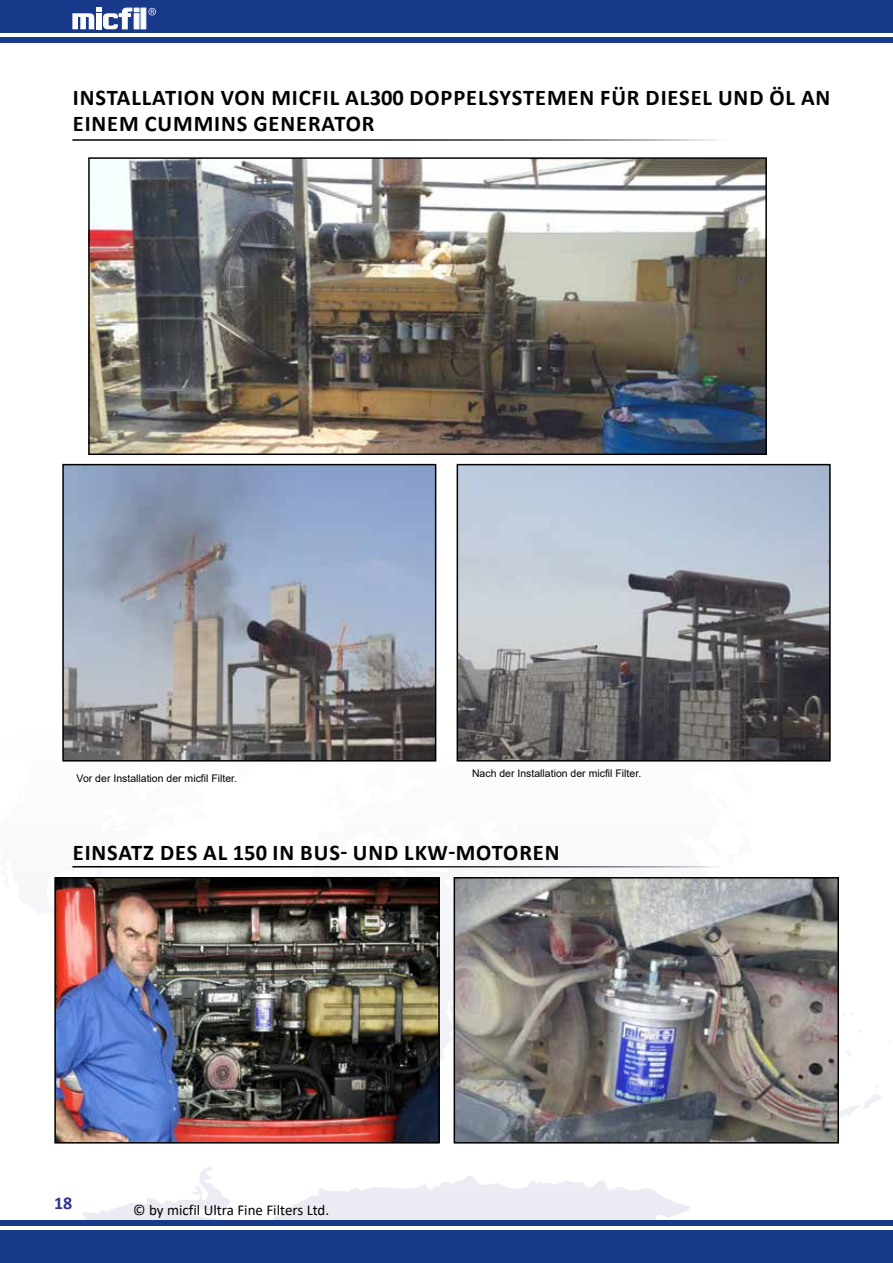
<style>
.page{position:relative;width:893px;height:1263px;background:#fff}
.page>*{position:absolute;margin:0;border:0;box-sizing:border-box;transform-origin:0 0}
.t1{font:700 22.5px/25.5px "Calibri";letter-spacing:.04em;color:#000}
.t2{font:700 18px "Calibri";color:#2d338d}
.t3{font:15px "Calibri";color:#000}
.t4{font:10.5px "Arial";color:#000}
</style>
<div class="page">
<div style="left:0;top:0;width:893px;height:32px;background:#19398a"></div>
<div style="left:0;top:37px;width:893px;height:6px;background:#19398a"></div>
<div style="left:0;top:1230px;width:893px;height:33px;background:#19398a"></div>
<div style="left:0;top:1220px;width:893px;height:6px;background:#19398a"></div>
<svg style="left:356px;top:867px;width:358px;height:193px"></svg>
<svg style="left:846px;top:1050px;width:5px;height:7px"></svg>
<svg style="left:840px;top:1085px;width:43px;height:33px"></svg>
<svg style="left:82px;top:1167px;width:609px;height:53px"></svg>
<svg style="left:72px;top:8px;width:84px;height:21px"></svg>
<img style="left:88px;top:157px;width:679px;height:298px">
<svg style="left:456px;top:463px;width:375px;height:299px;background:#8f949d"></svg>
<svg style="left:62px;top:463px;width:375px;height:299px;background:#8c94a3"></svg>
<img style="left:453px;top:876px;width:387px;height:268px">
<img style="left:54px;top:876px;width:386px;height:268px">
<hr style="left:72px;top:139px;width:741px;height:2px;background:#000">
<hr style="left:72px;top:866px;width:741px;height:1px;background:#000">
<p class="t1" style="left:73px;top:85px;width:759px">INSTALLATION VON MICFIL AL300 DOPPELSYSTEMEN FÜR DIESEL UND ÖL AN<br>EINEM CUMMINS GENERATOR</p>
<p class="t4" style="left:77px;top:770px;width:162px">Vor der Installation der micfil Filter.</p>
<p class="t4" style="left:472px;top:766px;width:171px">Nach der Installation der micfil Filter.</p>
<p class="t1" style="left:73px;top:839px;width:488px">EINSATZ DES AL 150 IN BUS- UND LKW-MOTOREN</p>
<p class="t2" style="left:54px;top:1190px;width:20px">18</p>
<p class="t3" style="left:133px;top:1199px;width:198px">© by micfil Ultra Fine Filters Ltd.</p>
</div>
